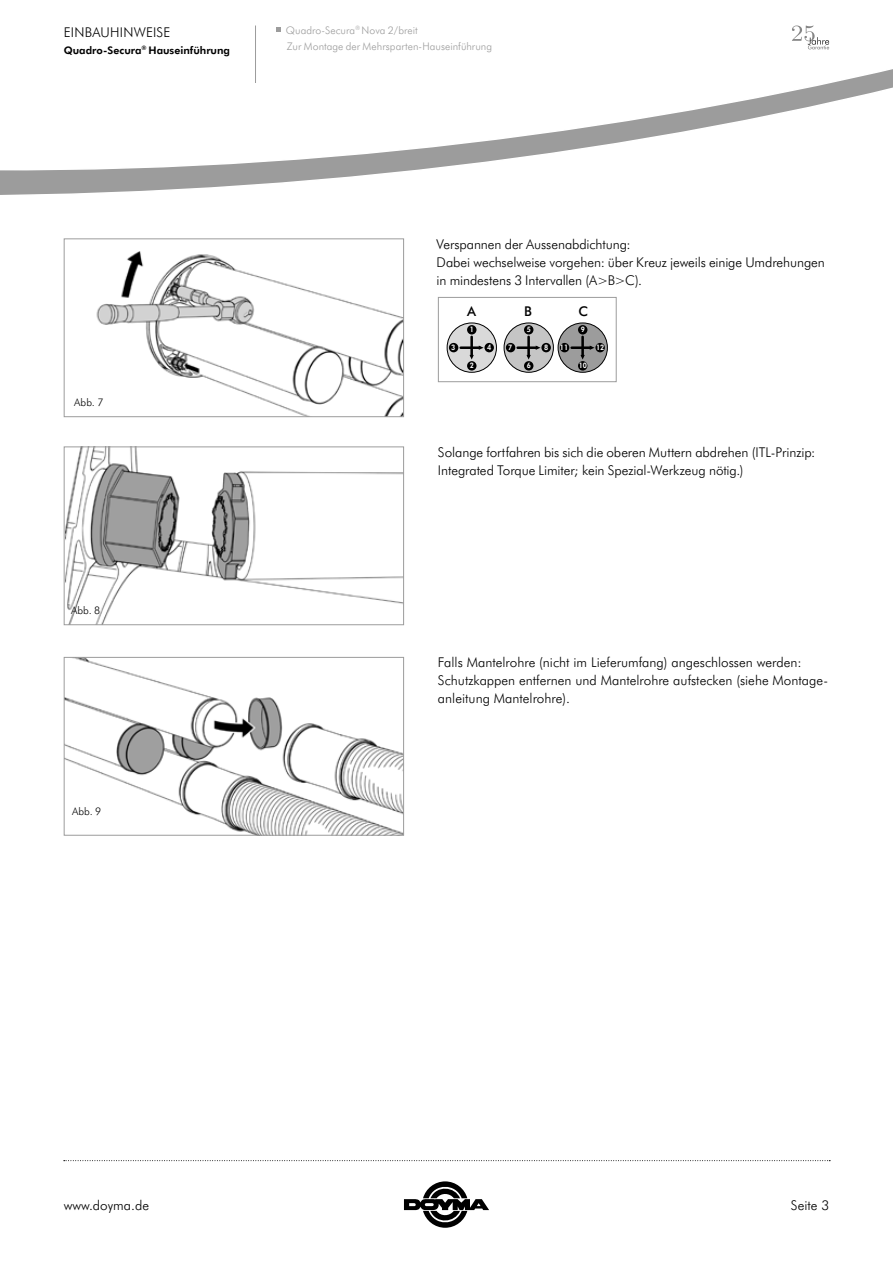
<style>
.page{position:relative;width:893px;height:1263px;background:#fff}
.page>*{position:absolute;margin:0;border:0;box-sizing:border-box;transform-origin:0 0}
.t1{font:300 13.5px/18px "Futura BT";color:#000}
.t2{font:300 13.5px "Futura BT";letter-spacing:.02em;color:#000}
.t3{font:500 13.5px "Futura BT";color:#000}
.t4{font:300 10.5px/16.5px "Futura BT";letter-spacing:.005em;color:#9c9c9c}
.t5{font:700 10.5px "Futura BT";color:#000}
.t6{font:300 10.5px "Futura BT";letter-spacing:.015em;color:#000}
.t7{font:700 7.5px "Futura BT";color:#fff;scale:.9 1}
</style>
<div class="page">
<svg style="left:64px;top:1160px;width:766px;height:1px"></svg>
<svg style="left:0;top:25px;width:893px;height:170px"></svg>
<hr style="left:255px;top:26px;width:1px;height:57px;background:#9c9c9c">
<svg style="left:276px;top:28px;width:5px;height:4px"></svg>
<svg style="left:404px;top:1181px;width:85px;height:47px"></svg>
<svg style="left:792px;top:26px;width:37px;height:23px"></svg>
<img style="left:96px;top:251px;width:306px;height:164px">
<div style="left:64px;top:238px;width:340px;height:179px;border:1px solid #9c9c9c"></div>
<img style="left:66px;top:448px;width:336px;height:175px">
<div style="left:64px;top:446px;width:340px;height:179px;border:1px solid #9c9c9c"></div>
<img style="left:66px;top:659px;width:336px;height:175px">
<div style="left:64px;top:657px;width:340px;height:179px;border:1px solid #9c9c9c"></div>
<div style="left:438px;top:297px;width:179px;height:85px;background:#fff;border:1px solid #9c9c9c"></div>
<div style="left:447px;top:323px;width:49px;height:49px;background:#d9d9d9;border-radius:50%"></div>
<div style="left:447px;top:323px;width:50px;height:50px;border:1px solid #000;border-radius:50%"></div>
<div style="left:467px;top:325px;width:9px;height:9px;background:#000;border-radius:50%"></div>
<div style="left:467px;top:361px;width:9px;height:10px;background:#000;border-radius:50%"></div>
<div style="left:484px;top:343px;width:10px;height:9px;background:#000;border-radius:50%"></div>
<div style="left:449px;top:343px;width:9px;height:9px;background:#000;border-radius:50%"></div>
<hr style="left:470px;top:337px;width:3px;height:19px;background:#000">
<hr style="left:461px;top:346px;width:19px;height:3px;background:#000">
<svg style="left:469px;top:346px;width:15px;height:13px"></svg>
<div style="left:558px;top:323px;width:49px;height:49px;background:#9c9c9c;border-radius:50%"></div>
<div style="left:558px;top:323px;width:50px;height:50px;border:1px solid #000;border-radius:50%"></div>
<div style="left:504px;top:323px;width:49px;height:49px;background:#c5c5c5;border-radius:50%"></div>
<div style="left:504px;top:323px;width:50px;height:50px;border:1px solid #000;border-radius:50%"></div>
<div style="left:578px;top:325px;width:9px;height:9px;background:#000;border-radius:50%"></div>
<div style="left:524px;top:325px;width:9px;height:9px;background:#000;border-radius:50%"></div>
<div style="left:578px;top:361px;width:9px;height:10px;background:#000;border-radius:50%"></div>
<div style="left:524px;top:361px;width:9px;height:10px;background:#000;border-radius:50%"></div>
<div style="left:595px;top:343px;width:10px;height:9px;background:#000;border-radius:50%"></div>
<div style="left:541px;top:343px;width:10px;height:9px;background:#000;border-radius:50%"></div>
<div style="left:560px;top:343px;width:9px;height:9px;background:#000;border-radius:50%"></div>
<div style="left:506px;top:343px;width:9px;height:9px;background:#000;border-radius:50%"></div>
<hr style="left:581px;top:337px;width:3px;height:19px;background:#000">
<hr style="left:527px;top:337px;width:3px;height:19px;background:#000">
<hr style="left:572px;top:346px;width:19px;height:3px;background:#000">
<svg style="left:580px;top:346px;width:15px;height:13px"></svg>
<hr style="left:518px;top:346px;width:19px;height:3px;background:#000">
<svg style="left:526px;top:346px;width:15px;height:13px"></svg>
<p class="t2" style="left:64px;top:23px;width:108px">EINBAUHINWEISE</p>
<p class="t5" style="left:64px;top:43px;width:168px">Quadro-Secura<sup>®</sup> Hauseinführung</p>
<p class="t4" style="left:286px;top:21px;width:208px">Quadro-Secura<sup>®</sup> Nova 2/breit<br>Zur Montage der Mehrsparten-Hauseinführung</p>
<p class="t6" style="left:74px;top:395px;width:31px">Abb. 7</p>
<p class="t6" style="left:71px;top:604px;width:31px">Abb. 8</p>
<p class="t6" style="left:72px;top:804px;width:31px">Abb. 9</p>
<p class="t1" style="left:437px;top:234px;width:390px">Verspannen der Aussenabdichtung:<br>Dabei wechselweise vorgehen: über Kreuz jeweils einige Umdrehungen in mindestens 3 Intervallen (A&gt;B&gt;C).</p>
<p class="t3" style="left:467px;top:301px;width:10px">A</p>
<p class="t3" style="left:524px;top:301px;width:9px">B</p>
<p class="t3" style="left:578px;top:301px;width:11px">C</p>
<p class="t7" style="left:470px;top:324px;width:6px">1</p>
<p class="t7" style="left:470px;top:360px;width:6px">2</p>
<p class="t7" style="left:451px;top:342px;width:6px">3</p>
<p class="t7" style="left:487px;top:342px;width:6px">4</p>
<p class="t7" style="left:527px;top:324px;width:6px">5</p>
<p class="t7" style="left:527px;top:360px;width:6px">6</p>
<p class="t7" style="left:508px;top:342px;width:6px">7</p>
<p class="t7" style="left:544px;top:342px;width:6px">8</p>
<p class="t7" style="left:581px;top:324px;width:6px">9</p>
<p class="t7" style="left:579px;top:360px;width:11px">10</p>
<p class="t7" style="left:560px;top:342px;width:11px">11</p>
<p class="t7" style="left:596px;top:342px;width:11px">12</p>
<p class="t1" style="left:438px;top:443px;width:379px">Solange fortfahren bis sich die oberen Muttern abdrehen (ITL-Prinzip:<br>Integrated Torque Limiter; kein Spezial-Werkzeug nötig.)</p>
<p class="t1" style="left:438px;top:653px;width:392px">Falls Mantelrohre (nicht im Lieferumfang) angeschlossen werden:<br>Schutzkappen entfernen und Mantelrohre aufstecken (siehe Montage&shy;anleitung Mantelrohre).</p>
<p class="t1" style="left:64px;top:1195px;width:87px">www.doyma.de</p>
<p class="t1" style="left:791px;top:1195px;width:40px">Seite 3</p>
</div>
